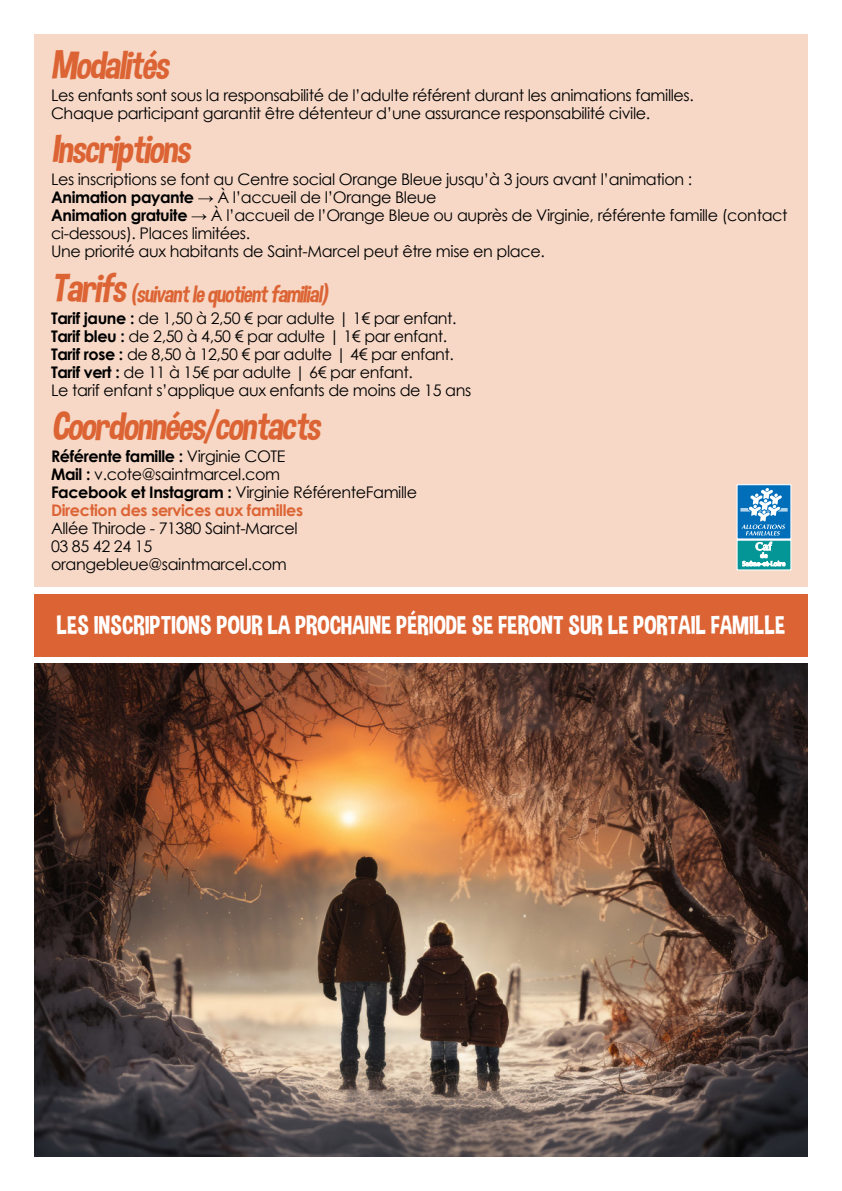
<style>
.page{position:relative;width:842px;height:1191px;background:#fff}
.page>*{position:absolute;margin:0;border:0;box-sizing:border-box;transform-origin:0 0}
.t1{font:italic 40px "Dimbo";letter-spacing:-.03em;color:#dc6434}
.t2{font:26px "Dimbo";color:#fff}
.t3{font:italic 24px "Dimbo";letter-spacing:-.03em;color:#dc6434}
.t4{font:16px/18px "Century Gothic";letter-spacing:-.025em;color:#000}
.s1{font-weight:700}
.s2{font-size:40px}
.s3{font-weight:700;color:#dc6434}
</style>
<div class="page">
<div style="left:34px;top:34px;width:774px;height:553px;background:#f7d8c7"></div>
<div style="left:737px;top:485px;width:54px;height:54px;background:#006eb9"></div>
<svg style="left:737px;top:488px;width:54px;height:82px"></svg>
<img style="left:34px;top:663px;width:774px;height:494px">
<div style="left:34px;top:594px;width:774px;height:62px;background:#dc6434"></div>
<h1 class="t1" style="left:51px;top:46px;width:119px">Modalités</h1>
<p class="t4" style="left:51px;top:85px;width:644px">Les enfants sont sous la responsabilité de l’adulte référent durant les animations familles.<br>Chaque participant garantit être détenteur d’une assurance responsabilité civile.</p>
<h1 class="t1" style="left:51px;top:131px;width:140px">Inscriptions</h1>
<p class="t4" style="left:51px;top:170px;width:738px">Les inscriptions se font au Centre social Orange Bleue jusqu’à 3 jours avant l’animation :<br><span class="s1">Animation payante →</span> À l’accueil de l’Orange Bleue<br><span class="s1">Animation gratuite →</span> À l’accueil de l’Orange Bleue ou auprès de Virginie, référente famille (contact ci-dessous). Places limitées.<br>Une priorité aux habitants de Saint-Marcel peut être mise en place.</p>
<h3 class="t3" style="left:51px;top:283px;width:278px"><span class="s2">Tarifs</span> (suivant le quotient familial)</h3>
<p class="t4" style="left:51px;top:308px;width:422px"><span class="s1">Tarif jaune :</span> de 1,50 à 2,50 € par adulte | 1€ par enfant.<br><span class="s1">Tarif bleu :</span> de 2,50 à 4,50 € par adulte | 1€ par enfant.<br><span class="s1">Tarif rose :</span> de 8,50 à 12,50 € par adulte | 4€ par enfant.<br><span class="s1">Tarif vert :</span> de 11 à 15€ par adulte | 6€ par enfant.<br>Le tarif enfant s’applique aux enfants de moins de 15 ans</p>
<h1 class="t1" style="left:51px;top:408px;width:271px">Coordonnées/contacts</h1>
<p class="t4" style="left:51px;top:447px;width:368px"><span class="s1">Référente famille :</span> Virginie COTE<br><span class="s1">Mail :</span> v.cote@saintmarcel.com<br><span class="s1">Facebook et Instagram :</span> Virginie RéférenteFamille <span class="s3">Direction des services aux familles</span></p>
<p class="t4" style="left:51px;top:519px;width:248px">Allée Thirode - 71380 Saint-Marcel<br>03 85 42 24 15 orangebleue@saintmarcel.com</p>
<h2 class="t2" style="left:57px;top:610px;width:730px">LES INSCRIPTIONS POUR LA PROCHAINE PÉRIODE SE FERONT SUR LE PORTAIL FAMILLE</h2>
</div>
